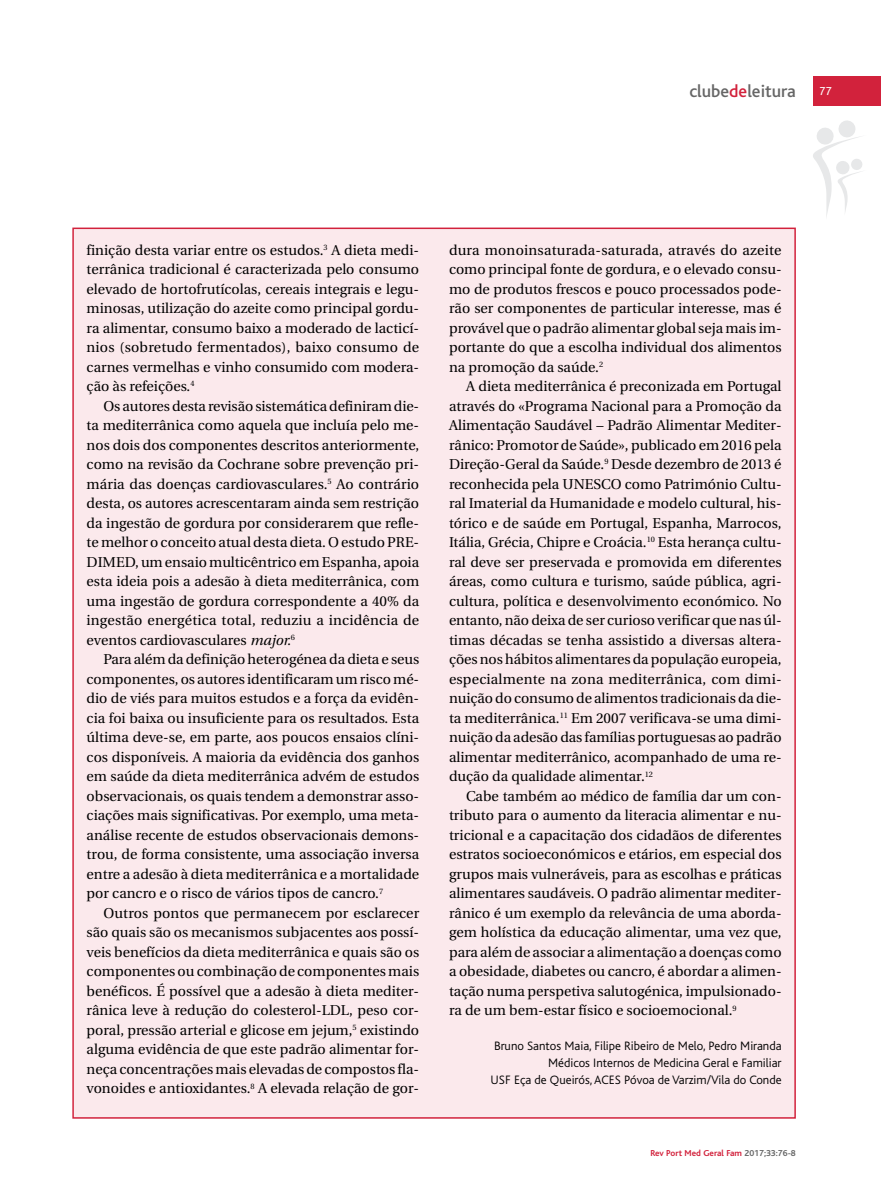
<style>
.page{position:relative;width:881px;height:1191px;background:#fff}
.page>*{position:absolute;margin:0;border:0;box-sizing:border-box;transform-origin:0 0}
.t1{font:500 18px "Bliss";color:#666}
.t2{font:14.25px/19.5px "Utopia";color:#000;text-align:justify}
.t3{font:300 12.75px/17.2px "Bliss";color:#000;text-align:right}
.t4{font:12px "Bliss";color:#fff}
.t5{font:700 9px "Bliss";color:#d2223c}
.s1{color:#d2223c}
.s2{font-style:italic}
.s3{color:#666}
</style>
<div class="page">
<svg style="left:813px;top:120px;width:49px;height:97px"></svg>
<div style="left:812px;top:77px;width:68px;height:29px;background:#d2223c"></div>
<div style="left:74px;top:229px;width:720px;height:888px;background:#fbe9ec"></div>
<p class="t1" style="left:689px;top:85px;width:108px">clube<span class="s1">de</span>leitura</p>
<p class="t4" style="left:819px;top:87px;width:14px">77</p>
<p class="t2" style="left:87px;top:241px;width:334px">finição desta variar entre os estudos.<sup>3</sup> A dieta medi&shy;terrânica tradicional é caracterizada pelo consumo elevado de hortofrutícolas, cereais integrais e legu&shy;minosas, utilização do azeite como principal gordu&shy;ra alimentar, consumo baixo a moderado de lacticí&shy;nios (sobretudo fermentados), baixo consumo de carnes vermelhas e vinho consumido com modera&shy;ção às refeições.<sup>4</sup></p>
<p class="t2" style="left:87px;top:397px;width:334px;text-indent:17px">Os autores desta revisão sistemática definiram die&shy;ta mediterrânica como aquela que incluía pelo me&shy;nos dois dos componentes descritos anteriormente, como na revisão da Cochrane sobre prevenção pri&shy;mária das doenças cardiovasculares.<sup>5</sup> Ao contrário desta, os autores acrescentaram ainda sem restrição da ingestão de gordura por considerarem que refle&shy;te melhor o conceito atual desta dieta. O estudo PRE-DIMED, um ensaio multicêntrico em Espanha, apoia esta ideia pois a adesão à dieta mediterrânica, com uma ingestão de gordura correspondente a 40% da ingestão energética total, reduziu a incidência de eventos cardiovasculares <span class="s2">major.</span><sup>6</sup></p>
<p class="t2" style="left:87px;top:651px;width:334px;text-indent:17px">Para além da definição heterogénea da dieta e seus componentes, os autores identificaram um risco mé&shy;dio de viés para muitos estudos e a força da evidên&shy;cia foi baixa ou insuficiente para os resultados. Esta última deve-se, em parte, aos poucos ensaios clíni&shy;cos disponíveis. A maioria da evidência dos ganhos em saúde da dieta mediterrânica advém de estudos observacionais, os quais tendem a demonstrar asso&shy;ciações mais significativas. Por exemplo, uma meta&shy;análise recente de estudos observacionais demons&shy;trou, de forma consistente, uma associação inversa entre a adesão à dieta mediterrânica e a mortalidade por cancro e o risco de vários tipos de cancro.<sup>7</sup></p>
<p class="t2" style="left:87px;top:904px;width:334px;text-indent:17px">Outros pontos que permanecem por esclarecer são quais são os mecanismos subjacentes aos possí&shy;veis benefícios da dieta mediterrânica e quais são os componentes ou combinação de componentes mais benéficos. É possível que a adesão à dieta mediter&shy;rânica leve à redução do colesterol-LDL, peso cor&shy;poral, pressão arterial e glicose em jejum,<sup>5</sup> existindo alguma evidência de que este padrão alimentar for&shy;neça concentrações mais elevadas de compostos fla&shy;vonoides e antioxidantes.<sup>8</sup> A elevada relação de gor-</p>
<p class="t2" style="left:449px;top:241px;width:334px">dura monoinsaturada-saturada, através do azeite como principal fonte de gordura, e o elevado consu&shy;mo de produtos frescos e pouco processados pode&shy;rão ser componentes de particular interesse, mas é provável que o padrão alimentar global seja mais im&shy;portante do que a escolha individual dos alimentos na promoção da saúde.<sup>2</sup></p>
<p class="t2" style="left:449px;top:378px;width:334px;text-indent:17px">A dieta mediterrânica é preconizada em Portugal através do «Programa Nacional para a Promoção da Alimentação Saudável – Padrão Alimentar Mediter&shy;rânico: Promotor de Saúde», publicado em 2016 pela Direção-Geral da Saúde.<sup>9</sup> Desde dezembro de 2013 é reconhecida pela UNESCO como Património Cultu&shy;ral Imaterial da Humanidade e modelo cultural, his&shy;tórico e de saúde em Portugal, Espanha, Marrocos, Itália, Grécia, Chipre e Croácia.<sup>10</sup> Esta herança cultu&shy;ral deve ser preservada e promovida em diferentes áreas, como cultura e turismo, saúde pública, agri&shy;cultura, política e desenvolvimento económico. No entanto, não deixa de ser curioso verificar que nas úl&shy;timas décadas se tenha assistido a diversas altera&shy;ções nos hábitos alimentares da população europeia, especialmente na zona mediterrânica, com dimi&shy;nuição do consumo de alimentos tradicionais da die&shy;ta mediterrânica.<sup>11</sup> Em 2007 verificava-se uma dimi&shy;nuição da adesão das famílias portuguesas ao padrão alimentar mediterrânico, acompanhado de uma re&shy;dução da qualidade alimentar.<sup>12</sup></p>
<p class="t2" style="left:449px;top:787px;width:334px;text-indent:17px">Cabe também ao médico de família dar um con&shy;tributo para o aumento da literacia alimentar e nu&shy;tricional e a capacitação dos cidadãos de diferentes estratos socioeconómicos e etários, em especial dos grupos mais vulneráveis, para as escolhas e práticas alimentares saudáveis. O padrão alimentar mediter&shy;rânico é um exemplo da relevância de uma aborda&shy;gem holística da educação alimentar, uma vez que, para além de associar a alimentação a doenças como a obesidade, diabetes ou cancro, é abordar a alimen&shy;tação numa perspetiva salutogénica, impulsionado&shy;ra de um bem-estar físico e socioemocional.<sup>9</sup></p>
<p class="t3" style="left:490px;top:1038px;width:292px">Bruno Santos Maia, Filipe Ribeiro de Melo, Pedro Miranda<br>Médicos Internos de Medicina Geral e Familiar<br>USF Eça de Queirós,ACES Póvoa de Varzim/Vila do Conde</p>
<p class="t5" style="left:650px;top:1149px;width:147px">Rev Port Med Geral Fam <span class="s3">2017;33:76-8</span></p>
</div>
